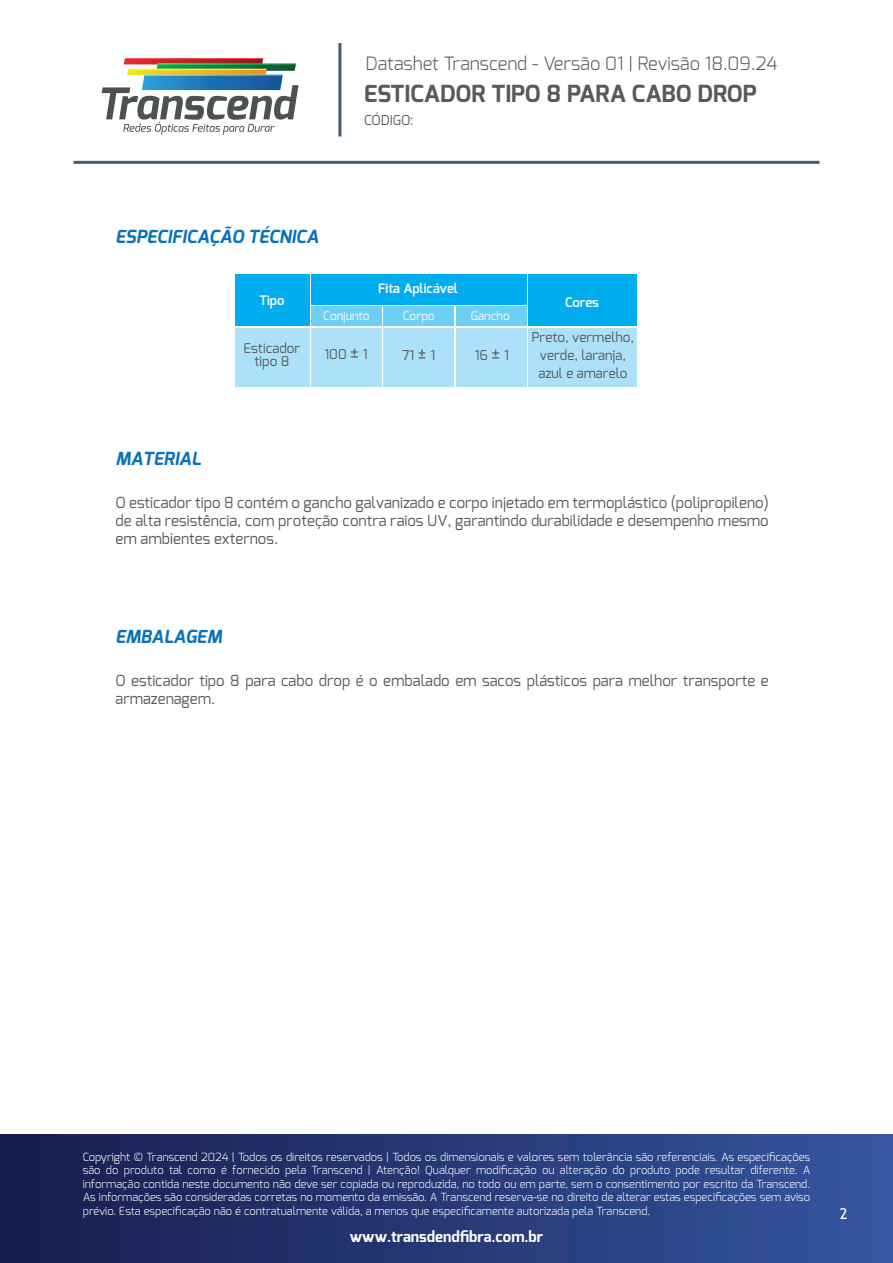
<style>
.page{position:relative;width:893px;height:1263px;background:#fff}
.page>*{position:absolute;margin:0;border:0;box-sizing:border-box;transform-origin:0 0}
.t1{font:700 23.55px "Exo";color:#595959}
.t2{font:300 18.3px "Exo";color:#595959}
.t3{font:italic 700 18px "Exo";color:#0b72ba}
.t4{font:15.15px/18px "Exo";color:#58595b;text-align:justify}
.t5{font:700 15px "Exo";color:#fff}
.t6{font:15px "Trebuchet MS";color:#fff}
.t7{font:13.65px "Exo";color:#595959}
.t8{font:13.5px/18px "Exo";color:#58595b;text-align:center}
.t9{font:600 13.05px "Exo";color:#fff}
.t10{font:11.85px "Exo";color:#fff}
.t11{font:300 11.25px/13.5px "Exo";color:#fff;text-align:justify}
.s1{font-size:16.5px;color:#585b5e}
</style>
<div class="page">
<hr style="left:73px;top:161px;width:746px;height:3px;background:#465d6f">
<div style="left:0;top:1134px;width:893px;height:128px;background:linear-gradient(to right,#181c4d,#3556a0)"></div>
<hr style="left:338px;top:43px;width:3px;height:93px;background:#465d6f">
<svg style="left:102px;top:58px;width:196px;height:77px"></svg>
<svg style="left:144px;top:75px;width:139px;height:1px"></svg>
<hr style="left:128px;top:69px;width:139px;height:1px;background:#fbf339">
<svg style="left:157px;top:63px;width:139px;height:2px"></svg>
<svg style="left:125px;top:58px;width:138px;height:1px"></svg>
<div style="left:311px;top:274px;width:216px;height:30px;background:#00aeef"></div>
<div style="left:311px;top:328px;width:71px;height:59px;background:#ace1f9"></div>
<div style="left:235px;top:328px;width:74px;height:59px;background:#ace1f9"></div>
<div style="left:384px;top:328px;width:70px;height:59px;background:#ace1f9"></div>
<div style="left:456px;top:328px;width:71px;height:59px;background:#ace1f9"></div>
<div style="left:529px;top:328px;width:108px;height:59px;background:#ace1f9"></div>
<div style="left:235px;top:274px;width:74px;height:52px;background:#00aeef"></div>
<div style="left:529px;top:274px;width:108px;height:52px;background:#00aeef"></div>
<div style="left:311px;top:306px;width:71px;height:20px;background:#6bcff6"></div>
<div style="left:384px;top:306px;width:70px;height:20px;background:#6bcff6"></div>
<div style="left:456px;top:306px;width:71px;height:20px;background:#6bcff6"></div>
<h2 class="t2" style="left:366px;top:51px;width:413px">Datashet Transcend - Versão 01 | Revisão 18.09.24</h2>
<h1 class="t1" style="left:364px;top:78px;width:394px">ESTICADOR TIPO 8 PARA CABO DROP</h1>
<h3 class="t3" style="left:116px;top:225px;width:204px">ESPECIFICAÇÃO TÉCNICA</h3>
<p class="t7" style="left:364px;top:112px;width:51px">CÓDIGO:</p>
<p class="t9" style="left:378px;top:280px;width:81px">Fita Aplicável</p>
<p class="t9" style="left:259px;top:292px;width:27px">Tipo</p>
<p class="t9" style="left:565px;top:293px;width:35px">Cores</p>
<p class="t10" style="left:323px;top:308px;width:48px">Conjunto</p>
<p class="t10" style="left:403px;top:308px;width:33px">Corpo</p>
<p class="t10" style="left:471px;top:308px;width:40px">Gancho</p>
<h3 class="t3" style="left:116px;top:447px;width:87px">MATERIAL</h3>
<p class="t8" style="left:243px;top:341px;width:58px;line-height:13.5px">Esticador tipo 8</p>
<p class="t8" style="left:402px;top:346px;width:35px">71 <span class="s1">±</span> 1</p>
<p class="t8" style="left:475px;top:346px;width:36px">16 <span class="s1">±</span> 1</p>
<p class="t8" style="left:324px;top:345px;width:45px">100 <span class="s1">±</span> 1</p>
<p class="t8" style="left:532px;top:328px;width:104px">Preto, vermelho, verde, laranja, azul e amarelo</p>
<h3 class="t4" style="left:116px;top:493px;width:655px">O esticador tipo 8 contém o gancho galvanizado e corpo injetado em termoplástico (polipropileno) de alta resistência, com proteção contra raios UV, garantindo durabilidade e desempenho mesmo em ambientes externos.</h3>
<h3 class="t3" style="left:116px;top:625px;width:108px">EMBALAGEM</h3>
<h3 class="t4" style="left:116px;top:671px;width:655px">O esticador tipo 8 para cabo drop é o embalado em sacos plásticos para melhor transporte e armazenagem.</h3>
<p class="t11" style="left:83px;top:1150px;width:729px">Copyright © Transcend 2024 | Todos os direitos reservados | Todos os dimensionais e valores sem tolerância são referenciais. As especificações são do produto tal como é fornecido pela Transcend | Atenção! Qualquer modificação ou alteração do produto pode resultar diferente. A informação contida neste documento não deve ser copiada ou reproduzida, no todo ou em parte, sem o consentimento por escrito da Transcend.<br>As informações são consideradas corretas no momento da emissão. A Transcend reserva-se no direito de alterar estas especificações sem aviso prévio. Esta especificação não é contratualmente válida, a menos que especificamente autorizada pela Transcend.</p>
<h3 class="t5" style="left:350px;top:1227px;width:195px">www.transdendfibra.com.br</h3>
<h3 class="t6" style="left:840px;top:1204px;width:9px">2</h3>
</div>
